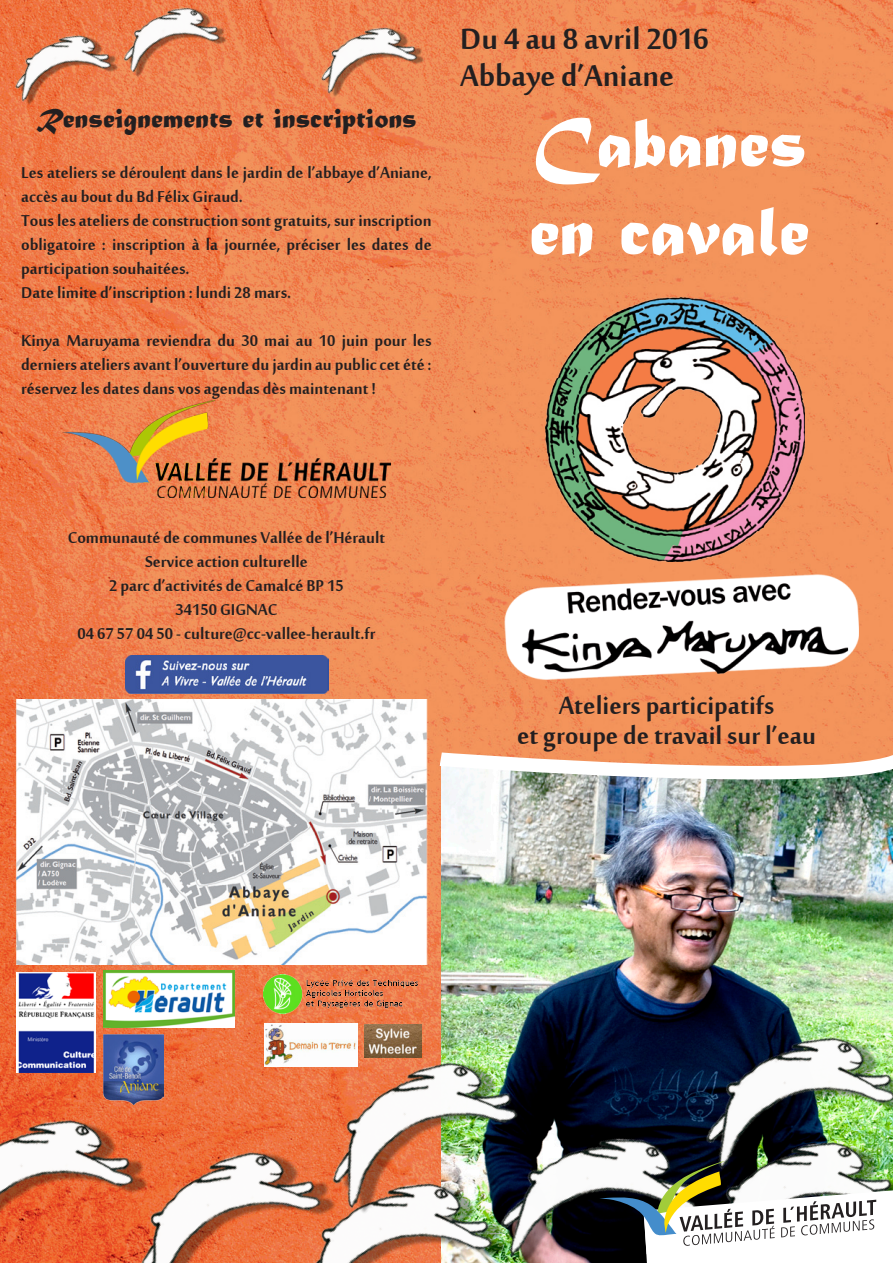
<style>
.page{position:relative;width:893px;height:1263px;background:#fff}
.page>*{position:absolute;margin:0;border:0;box-sizing:border-box;transform-origin:0 0}
.t1{font:73.5px/88.2px "Matura MT Script Capitals";color:#fff}
.t2{font:45px "Mool Boran";color:#231f20}
.t3{font:37.5px "Mool Boran";color:#231f20}
.t4{font:28.5px "Matura MT Script Capitals";color:#231f20}
.t5{font:24px/24px "Mool Boran";color:#231f20;text-align:justify}
</style>
<div class="page">
<img style="left:0;top:0;width:893px;height:1070px">
<img style="left:441px;top:790px;width:452px;height:259px">
<img style="left:545px;top:298px;width:260px;height:263px">
<img style="left:179px;top:1070px;width:82px;height:193px">
<img style="left:261px;top:979px;width:303px;height:284px">
<img style="left:0;top:1033px;width:179px;height:230px">
<img style="left:0;top:0;width:134px;height:143px">
<img style="left:97px;top:0;width:140px;height:104px">
<img style="left:289px;top:0;width:151px;height:135px">
<img style="left:444px;top:1049px;width:197px;height:214px">
<img style="left:641px;top:952px;width:252px;height:104px">
<img style="left:641px;top:1056px;width:252px;height:105px">
<svg style="left:599px;top:1161px;width:294px;height:102px"></svg>
<img style="left:63px;top:401px;width:327px;height:96px">
<img style="left:125px;top:656px;width:203px;height:38px">
<img style="left:16px;top:699px;width:419px;height:265px">
<img style="left:16px;top:973px;width:80px;height:99px">
<img style="left:103px;top:970px;width:131px;height:58px">
<img style="left:103px;top:1034px;width:60px;height:70px">
<img style="left:264px;top:974px;width:159px;height:40px">
<img style="left:265px;top:1024px;width:92px;height:42px">
<img style="left:364px;top:1025px;width:58px;height:32px">
<img style="left:503px;top:567px;width:356px;height:134px">
<img style="left:425px;top:741px;width:468px;height:49px">
<p class="t4" style="left:36px;top:101px;width:382px">Renseignements et inscriptions</p>
<p class="t5" style="left:21px;top:158px;width:412px">Les ateliers se déroulent dans le jardin de l’abbaye d’Aniane, accès au bout du Bd Félix Giraud.</p>
<p class="t5" style="left:21px;top:206px;width:412px">Tous les ateliers de construction sont gratuits, sur inscription obligatoire : inscription à la journée, préciser les dates de participation souhaitées.</p>
<p class="t5" style="left:21px;top:278px;width:271px">Date limite d’inscription : lundi 28 mars.</p>
<p class="t5" style="left:21px;top:326px;width:412px">Kinya Maruyama reviendra du 30 mai au 10 juin pour les derniers ateliers avant l’ouverture du jardin au public cet été : réservez les dates dans vos agendas dès maintenant !</p>
<p class="t2" style="left:460px;top:7px;width:250px">Du 4 au 8 avril 2016</p>
<p class="t2" style="left:460px;top:44px;width:215px">Abbaye d’Aniane</p>
<p class="t1" style="left:529px;top:105px;width:282px">Cabanes en cavale</p>
<p class="t5" style="left:68px;top:522px;width:319px">Communauté de communes Vallée de l’Hérault</p>
<p class="t5" style="left:145px;top:546px;width:164px">Service action culturelle</p>
<p class="t5" style="left:109px;top:570px;width:236px">2 parc d’activités de Camalcé BP 15</p>
<p class="t5" style="left:175px;top:594px;width:104px">34150 GIGNAC</p>
<p class="t5" style="left:77px;top:618px;width:300px">04 67 57 04 50 - culture@cc-vallee-herault.fr</p>
<p class="t3" style="left:559px;top:680px;width:217px">Ateliers participatifs</p>
<p class="t3" style="left:517px;top:710px;width:300px">et groupe de travail sur l’eau</p>
</div>
